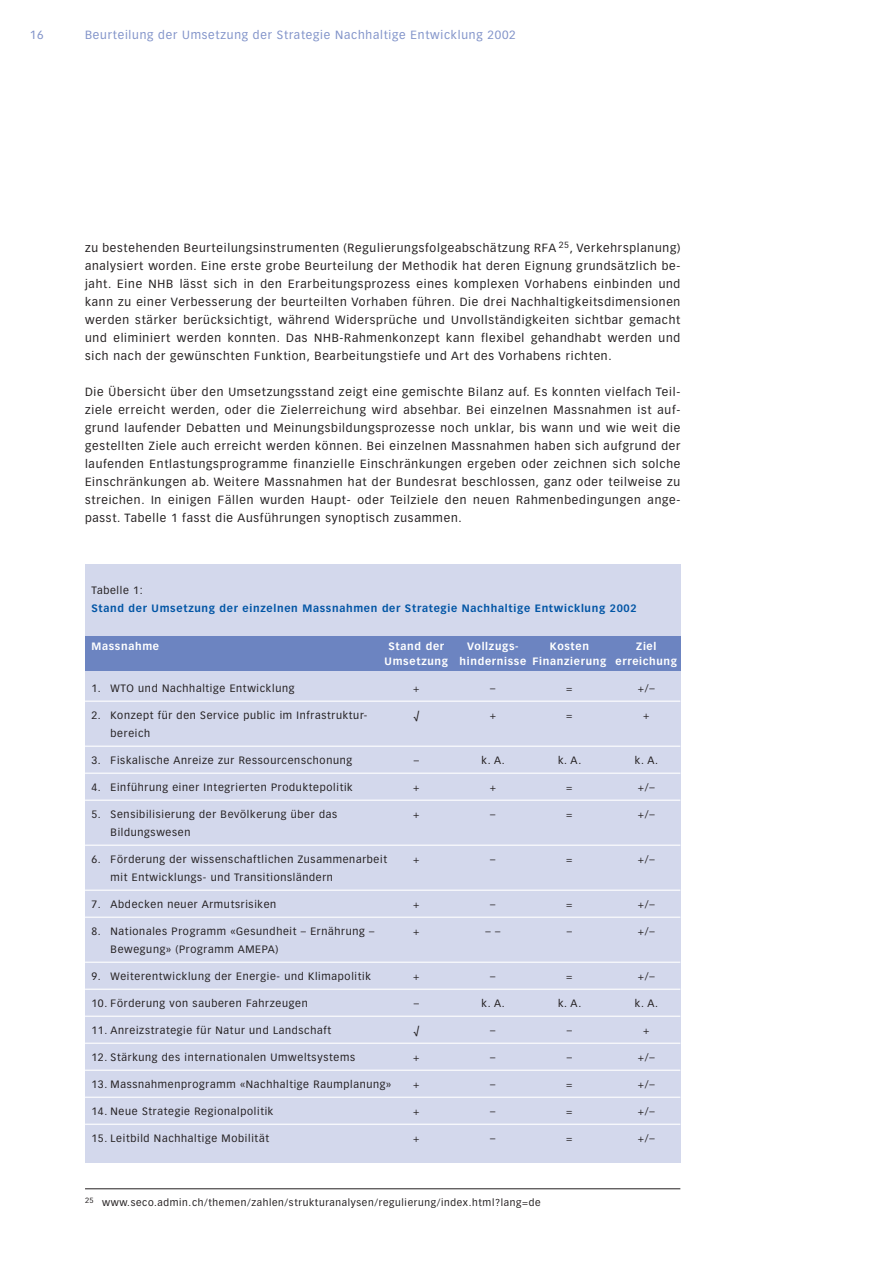
<style>
.page{position:relative;width:893px;height:1263px;background:#fff}
.page>*{position:absolute;margin:0;border:0;box-sizing:border-box;transform-origin:0 0}
.t1{font:11.7px/18px "Vectora LT";letter-spacing:.065em;color:#231f20;text-align:justify}
.t2{font:11.7px "Vectora LT";letter-spacing:.065em;color:#8193c9}
.t3{font:10.5px "Vectora LT";letter-spacing:.065em;color:#231f20}
.t4{font:700 10.5px/15px "Vectora LT";letter-spacing:.065em;color:#fff}
.t5{font:700 10.5px "Vectora LT";letter-spacing:.065em;color:#0155a5}
.t6{font:9.9px "Vectora LT";letter-spacing:.065em;color:#231f20}
</style>
<div class="page">
<div style="left:85px;top:564px;width:595px;height:599px;background:#d3d8ec"></div>
<div style="left:85px;top:636px;width:595px;height:35px;background:#6c84c1"></div>
<hr style="left:85px;top:1188px;width:595px;height:1px;background:#231f20">
<hr style="left:85px;top:701px;width:595px;height:1px;background:#fff">
<hr style="left:85px;top:746px;width:595px;height:1px;background:#fff">
<hr style="left:85px;top:773px;width:595px;height:1px;background:#fff">
<hr style="left:85px;top:800px;width:595px;height:1px;background:#fff">
<hr style="left:85px;top:845px;width:595px;height:1px;background:#fff">
<hr style="left:85px;top:890px;width:595px;height:1px;background:#fff">
<hr style="left:85px;top:917px;width:595px;height:1px;background:#fff">
<hr style="left:85px;top:962px;width:595px;height:1px;background:#fff">
<hr style="left:85px;top:989px;width:595px;height:1px;background:#fff">
<hr style="left:85px;top:1016px;width:595px;height:1px;background:#fff">
<hr style="left:85px;top:1043px;width:595px;height:1px;background:#fff">
<hr style="left:85px;top:1070px;width:595px;height:1px;background:#fff">
<hr style="left:85px;top:1097px;width:595px;height:1px;background:#fff">
<hr style="left:85px;top:1124px;width:595px;height:1px;background:#fff">
<p class="t2" style="left:30px;top:28px;width:15px">16</p>
<p class="t2" style="left:85px;top:28px;width:431px">Beurteilung der Umsetzung der Strategie Nachhaltige Entwicklung 2002</p>
<p class="t1" style="left:85px;top:239px;width:597px">zu bestehenden Beurteilungsinstrumenten (Regulierungsfolgeabschätzung RFA <sup>25</sup>, Verkehrsplanung) analysiert worden. Eine erste grobe Beurteilung der Methodik hat deren Eignung grundsätzlich be&shy;jaht. Eine NHB lässt sich in den Erarbeitungsprozess eines komplexen Vorhabens einbinden und kann zu einer Verbesserung der beurteilten Vorhaben führen. Die drei Nachhaltigkeitsdimensionen werden stärker berücksichtigt, während Widersprüche und Unvollständigkeiten sichtbar gemacht und eliminiert werden konnten. Das NHB-Rahmenkonzept kann flexibel gehandhabt werden und sich nach der gewünschten Funktion, Bearbeitungstiefe und Art des Vorhabens richten.</p>
<p class="t1" style="left:85px;top:383px;width:597px">Die Übersicht über den Umsetzungsstand zeigt eine gemischte Bilanz auf. Es konnten vielfach Teil&shy;ziele erreicht werden, oder die Zielerreichung wird absehbar. Bei einzelnen Massnahmen ist auf&shy;grund laufender Debatten und Meinungsbildungsprozesse noch unklar, bis wann und wie weit die gestellten Ziele auch erreicht werden können. Bei einzelnen Massnahmen haben sich aufgrund der laufenden Entlastungsprogramme finanzielle Einschränkungen ergeben oder zeichnen sich solche Einschränkungen ab. Weitere Massnahmen hat der Bundesrat beschlossen, ganz oder teilweise zu streichen. In einigen Fällen wurden Haupt- oder Teilziele den neuen Rahmenbedingungen ange&shy;passt. Tabelle 1 fasst die Ausführungen synoptisch zusammen.</p>
<p class="t3" style="left:91px;top:584px;width:53px">Tabelle 1:</p>
<p class="t5" style="left:91px;top:602px;width:547px">Stand der Umsetzung der einzelnen Massnahmen der Strategie Nachhaltige Entwicklung 2002</p>
<p class="t4" style="left:91px;top:638px;width:69px">Massnahme</p>
<p class="t4" style="left:388px;top:638px;width:57px">Stand der</p>
<p class="t4" style="left:467px;top:638px;width:53px">Vollzugs-</p>
<p class="t4" style="left:550px;top:638px;width:41px">Kosten</p>
<p class="t4" style="left:385px;top:638px;width:294px;text-indent:252px">Ziel<br>Umsetzung hindernisse Finanzierung erreichung</p>
<p class="t3" style="left:91px;top:682px;width:204px">1. WTO und Nachhaltige Entwicklung</p>
<p class="t3" style="left:413px;top:682px;width:8px">+</p>
<p class="t3" style="left:490px;top:682px;width:7px">–</p>
<p class="t3" style="left:566px;top:682px;width:8px">=</p>
<p class="t3" style="left:638px;top:682px;width:18px">+/–</p>
<p class="t3" style="left:91px;top:709px;width:277px">2. Konzept für den Service public im Infrastruktur-</p>
<p class="t3" style="left:414px;top:709px;width:7px">√</p>
<p class="t3" style="left:490px;top:709px;width:8px">+</p>
<p class="t3" style="left:566px;top:709px;width:8px">=</p>
<p class="t3" style="left:643px;top:709px;width:8px">+</p>
<p class="t3" style="left:111px;top:727px;width:41px">bereich</p>
<p class="t3" style="left:91px;top:754px;width:262px">3. Fiskalische Anreize zur Ressourcenschonung</p>
<p class="t3" style="left:414px;top:754px;width:7px">–</p>
<p class="t3" style="left:481px;top:754px;width:25px">k. A.</p>
<p class="t3" style="left:558px;top:754px;width:25px">k. A.</p>
<p class="t3" style="left:635px;top:754px;width:25px">k. A.</p>
<p class="t3" style="left:91px;top:781px;width:263px">4. Einführung einer Integrierten Produktepolitik</p>
<p class="t3" style="left:413px;top:781px;width:8px">+</p>
<p class="t3" style="left:490px;top:781px;width:8px">+</p>
<p class="t3" style="left:566px;top:781px;width:8px">=</p>
<p class="t3" style="left:638px;top:781px;width:18px">+/–</p>
<p class="t3" style="left:91px;top:808px;width:247px">5. Sensibilisierung der Bevölkerung über das</p>
<p class="t3" style="left:413px;top:808px;width:8px">+</p>
<p class="t3" style="left:490px;top:808px;width:7px">–</p>
<p class="t3" style="left:566px;top:808px;width:8px">=</p>
<p class="t3" style="left:638px;top:808px;width:18px">+/–</p>
<p class="t3" style="left:111px;top:826px;width:81px">Bildungswesen</p>
<p class="t3" style="left:91px;top:853px;width:297px">6. Förderung der wissenschaftlichen Zusammenarbeit</p>
<p class="t3" style="left:413px;top:853px;width:8px">+</p>
<p class="t3" style="left:490px;top:853px;width:7px">–</p>
<p class="t3" style="left:566px;top:853px;width:8px">=</p>
<p class="t3" style="left:638px;top:853px;width:18px">+/–</p>
<p class="t3" style="left:111px;top:871px;width:224px">mit Entwicklungs- und Transitionsländern</p>
<p class="t3" style="left:91px;top:898px;width:186px">7. Abdecken neuer Armutsrisiken</p>
<p class="t3" style="left:413px;top:898px;width:8px">+</p>
<p class="t3" style="left:490px;top:898px;width:7px">–</p>
<p class="t3" style="left:566px;top:898px;width:8px">=</p>
<p class="t3" style="left:638px;top:898px;width:18px">+/–</p>
<p class="t3" style="left:91px;top:925px;width:285px">8. Nationales Programm «Gesundheit – Ernährung –</p>
<p class="t3" style="left:413px;top:925px;width:8px">+</p>
<p class="t3" style="left:485px;top:925px;width:16px">– –</p>
<p class="t3" style="left:567px;top:925px;width:7px">–</p>
<p class="t3" style="left:638px;top:925px;width:18px">+/–</p>
<p class="t3" style="left:111px;top:943px;width:169px">Bewegung» (Programm AMEPA)</p>
<p class="t3" style="left:91px;top:970px;width:281px">9. Weiterentwicklung der Energie- und Klimapolitik</p>
<p class="t3" style="left:413px;top:970px;width:8px">+</p>
<p class="t3" style="left:490px;top:970px;width:7px">–</p>
<p class="t3" style="left:566px;top:970px;width:8px">=</p>
<p class="t3" style="left:638px;top:970px;width:18px">+/–</p>
<p class="t3" style="left:91px;top:997px;width:218px">10. Förderung von sauberen Fahrzeugen</p>
<p class="t3" style="left:414px;top:997px;width:7px">–</p>
<p class="t3" style="left:481px;top:997px;width:25px">k. A.</p>
<p class="t3" style="left:558px;top:997px;width:25px">k. A.</p>
<p class="t3" style="left:635px;top:997px;width:25px">k. A.</p>
<p class="t3" style="left:91px;top:1024px;width:241px">11. Anreizstrategie für Natur und Landschaft</p>
<p class="t3" style="left:414px;top:1024px;width:7px">√</p>
<p class="t3" style="left:490px;top:1024px;width:7px">–</p>
<p class="t3" style="left:567px;top:1024px;width:7px">–</p>
<p class="t3" style="left:643px;top:1024px;width:8px">+</p>
<p class="t3" style="left:91px;top:1051px;width:265px">12. Stärkung des internationalen Umweltsystems</p>
<p class="t3" style="left:413px;top:1051px;width:8px">+</p>
<p class="t3" style="left:490px;top:1051px;width:7px">–</p>
<p class="t3" style="left:567px;top:1051px;width:7px">–</p>
<p class="t3" style="left:638px;top:1051px;width:18px">+/–</p>
<p class="t3" style="left:91px;top:1078px;width:301px">13. Massnahmenprogramm «Nachhaltige Raumplanung»</p>
<p class="t3" style="left:413px;top:1078px;width:8px">+</p>
<p class="t3" style="left:490px;top:1078px;width:7px">–</p>
<p class="t3" style="left:566px;top:1078px;width:8px">=</p>
<p class="t3" style="left:638px;top:1078px;width:18px">+/–</p>
<p class="t3" style="left:91px;top:1105px;width:183px">14. Neue Strategie Regionalpolitik</p>
<p class="t3" style="left:413px;top:1105px;width:8px">+</p>
<p class="t3" style="left:490px;top:1105px;width:7px">–</p>
<p class="t3" style="left:566px;top:1105px;width:8px">=</p>
<p class="t3" style="left:638px;top:1105px;width:18px">+/–</p>
<p class="t3" style="left:91px;top:1132px;width:179px">15. Leitbild Nachhaltige Mobilität</p>
<p class="t3" style="left:413px;top:1132px;width:8px">+</p>
<p class="t3" style="left:490px;top:1132px;width:7px">–</p>
<p class="t3" style="left:566px;top:1132px;width:8px">=</p>
<p class="t3" style="left:638px;top:1132px;width:18px">+/–</p>
<p class="t6" style="left:85px;top:1197px;width:457px"><sup>25</sup> www.seco.admin.ch/themen/zahlen/strukturanalysen/regulierung/index.html?lang=de</p>
</div>
